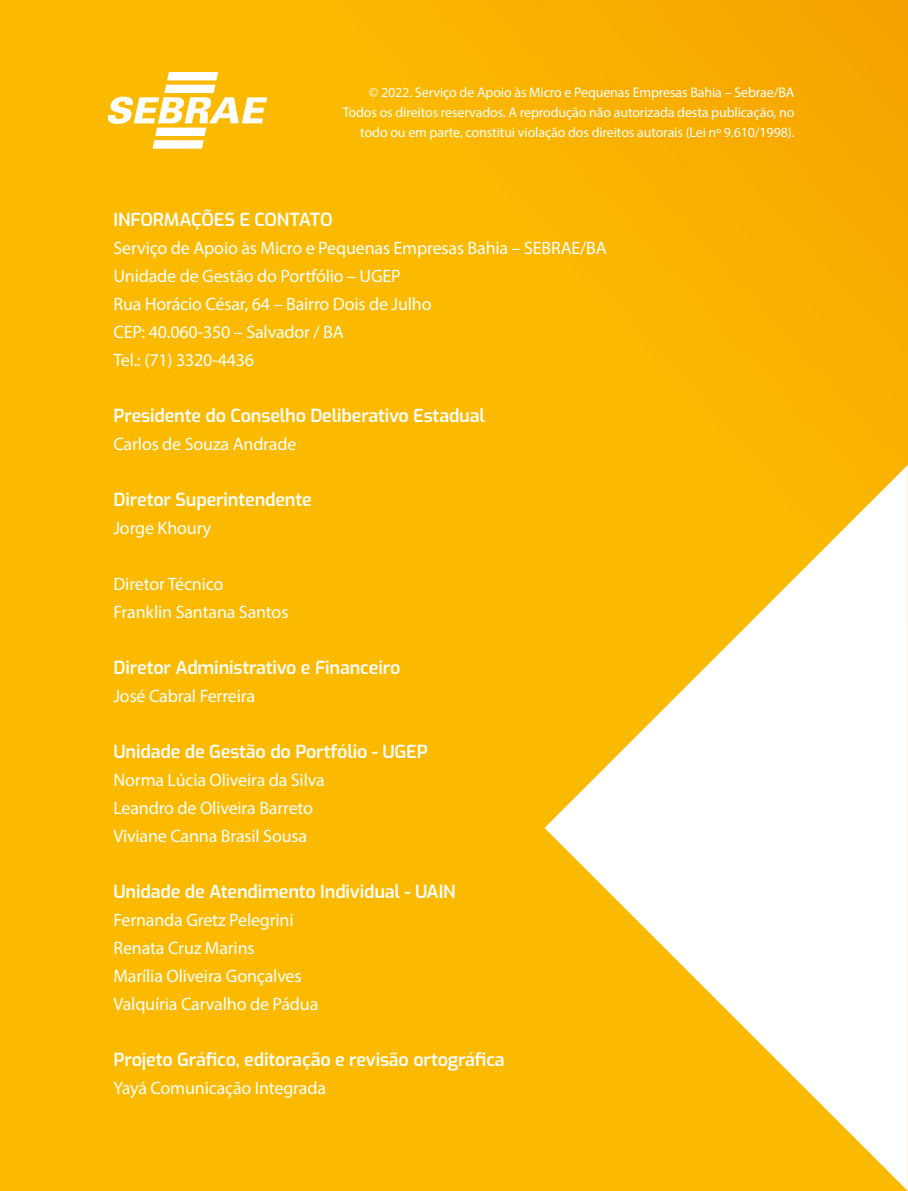
<style>
.page{position:relative;width:908px;height:1191px;background:#fff}
.page>*{position:absolute;margin:0;border:0;box-sizing:border-box;transform-origin:0 0}
.NOVO_TEXTO_colado{font:18px "Myriad Pro";letter-spacing:-.01em;color:#fff}
.NOVO_TEXTO_colado-2{font:600 18px "Exo";letter-spacing:-.01em;color:#fff}
.NOVO_TEXTO_colado-3{font:14px/20px "Myriad Pro";letter-spacing:-.01em;color:#fff;text-align:right}
</style>
<div class="page">
<div style="left:0;top:0;width:907px;height:1191px;background:linear-gradient(to right,#fcbe00,#f9ae00)"></div>
<svg style="left:108px;top:72px;width:159px;height:77px"></svg>
<svg style="left:544px;top:465px;width:363px;height:726px;fill:#fbba00"></svg>
<p class="NOVO_TEXTO_colado-3" style="left:369px;top:82px;width:427px">© 2022. Serviço de Apoio às Micro e Pequenas Empresas Bahia – Sebrae/BA</p>
<p class="NOVO_TEXTO_colado-3" style="left:342px;top:102px;width:453px">Todos os direitos reservados. A reprodução não autorizada desta publicação, no todo ou em parte, constitui violação dos direitos autorais (Lei nº 9.610/1998).</p>
<p class="NOVO_TEXTO_colado-2" style="left:113px;top:206px;width:220px">INFORMAÇÕES E CONTATO</p>
<p class="NOVO_TEXTO_colado" style="left:113px;top:237px;width:494px">Serviço de Apoio às Micro e Pequenas Empresas Bahia – SEBRAE/BA</p>
<p class="NOVO_TEXTO_colado" style="left:113px;top:265px;width:289px">Unidade de Gestão do Portfólio – UGEP</p>
<p class="NOVO_TEXTO_colado" style="left:113px;top:293px;width:319px">Rua Horácio César, 64 – Bairro Dois de Julho</p>
<p class="NOVO_TEXTO_colado" style="left:113px;top:321px;width:232px">CEP: 40.060-350 – Salvador / BA</p>
<p class="NOVO_TEXTO_colado" style="left:113px;top:349px;width:142px">Tel.: (71) 3320-4436</p>
<p class="NOVO_TEXTO_colado-2" style="left:113px;top:402px;width:373px">Presidente do Conselho Deliberativo Estadual</p>
<p class="NOVO_TEXTO_colado" style="left:113px;top:433px;width:184px">Carlos de Souza Andrade</p>
<p class="NOVO_TEXTO_colado-2" style="left:113px;top:486px;width:200px">Diretor Superintendente</p>
<p class="NOVO_TEXTO_colado" style="left:113px;top:517px;width:99px">Jorge Khoury</p>
<p class="NOVO_TEXTO_colado" style="left:113px;top:573px;width:111px">Diretor Técnico</p>
<p class="NOVO_TEXTO_colado" style="left:113px;top:601px;width:176px">Franklin Santana Santos</p>
<p class="NOVO_TEXTO_colado-2" style="left:113px;top:654px;width:288px">Diretor Administrativo e Financeiro</p>
<p class="NOVO_TEXTO_colado" style="left:113px;top:685px;width:143px">José Cabral Ferreira</p>
<p class="NOVO_TEXTO_colado-2" style="left:113px;top:738px;width:316px">Unidade de Gestão do Portfólio - UGEP</p>
<p class="NOVO_TEXTO_colado" style="left:113px;top:769px;width:213px">Norma Lúcia Oliveira da Silva</p>
<p class="NOVO_TEXTO_colado" style="left:113px;top:797px;width:201px">Leandro de Oliveira Barreto</p>
<p class="NOVO_TEXTO_colado" style="left:113px;top:825px;width:195px">Viviane Canna Brasil Sousa</p>
<p class="NOVO_TEXTO_colado-2" style="left:113px;top:878px;width:343px">Unidade de Atendimento Individual - UAIN</p>
<p class="NOVO_TEXTO_colado" style="left:113px;top:909px;width:181px">Fernanda Gretz Pelegrini</p>
<p class="NOVO_TEXTO_colado" style="left:113px;top:937px;width:143px">Renata Cruz Marins</p>
<p class="NOVO_TEXTO_colado" style="left:113px;top:965px;width:189px">Marília Oliveira Gonçalves</p>
<p class="NOVO_TEXTO_colado" style="left:113px;top:993px;width:206px">Valquíria Carvalho de Pádua</p>
<p class="NOVO_TEXTO_colado-2" style="left:113px;top:1046px;width:392px">Projeto Gráfico, editoração e revisão ortográfica</p>
<p class="NOVO_TEXTO_colado" style="left:113px;top:1077px;width:214px">Yayá Comunicação Integrada</p>
</div>
